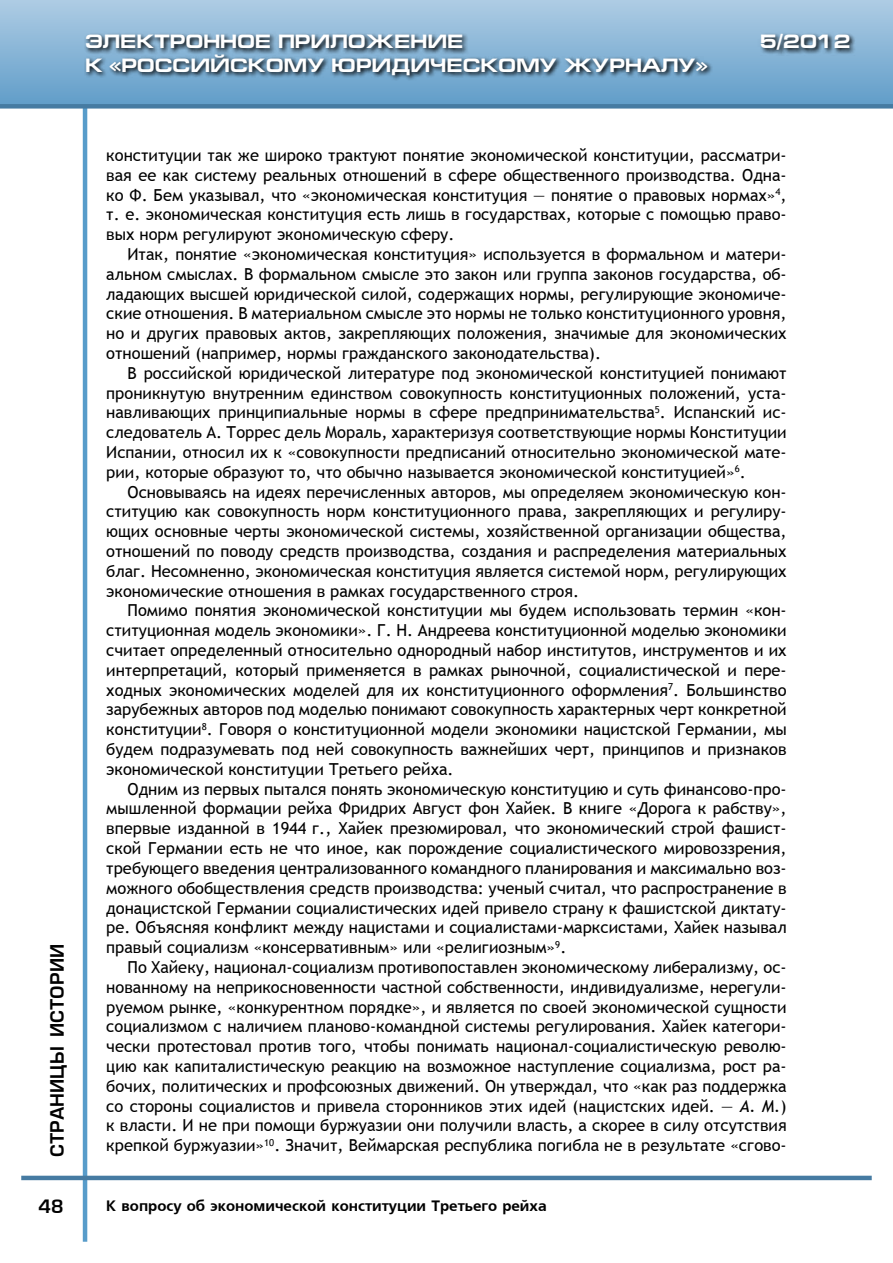
<style>
.page{position:relative;width:893px;height:1263px;background:#fff}
.page>*{position:absolute;margin:0;border:0;box-sizing:border-box;transform-origin:0 0}
.t1{font:700 19.5px "Europe Ext";color:#fff}
.t2{font:18px "Europe Demi Normal";color:#000}
.t3{font:16.5px/19.8px "Trebuchet MS";color:#000;text-align:justify}
.t4{font:15px "Free Set Bold Cyrillic";color:#000}
.s1{font-style:italic}
</style>
<div class="page">
<hr style="left:83px;top:89px;width:4px;height:1153px;background:#589cca">
<hr style="left:21px;top:1176px;width:851px;height:4px;background:#467ba2">
<div style="left:0;top:0;width:893px;height:106px;background:linear-gradient(to bottom,#aecce4,#619dc9)"></div>
<div style="left:0;top:104px;width:893px;height:5px;background:#467ba2"></div>
<svg style="left:84px;top:31px;width:771px;height:50px;background:#6b91ac"></svg>
<p class="t1" style="left:85px;top:31px;width:380px">ЭЛЕКТРОННОЕ ПРИЛОЖЕНИЕ</p>
<p class="t1" style="left:760px;top:31px;width:92px">5/2012</p>
<p class="t1" style="left:85px;top:54px;width:624px">К «РОССИЙСКОМУ ЮРИДИЧЕСКОМУ ЖУРНАЛУ»</p>
<p class="t2" style="left:47px;top:1157px;width:212px;rotate:-90deg">страницы истории</p>
<p class="t2" style="left:38px;top:1196px;width:27px">48</p>
<p class="t3" style="left:106px;top:145px;width:682px">конституции так же широко трактуют понятие экономической конституции, рассматри&shy;вая ее как систему реальных отношений в сфере общественного производства. Одна&shy;ко Ф. Бем указывал, что «экономическая конституция — понятие о правовых нормах»<sup>4</sup>, т. е. экономическая конституция есть лишь в государствах, которые с помощью право&shy;вых норм регулируют экономическую сферу.</p>
<p class="t3" style="left:106px;top:244px;width:682px;text-indent:21px">Итак, понятие «экономическая конституция» используется в формальном и матери&shy;альном смыслах. В формальном смысле это закон или группа законов государства, об&shy;ладающих высшей юридической силой, содержащих нормы, регулирующие экономиче&shy;ские отношения. В материальном смысле это нормы не только конституционного уровня, но и других правовых актов, закрепляющих положения, значимые для экономических отношений (например, нормы гражданского законодательства).</p>
<p class="t3" style="left:106px;top:363px;width:682px;text-indent:21px">В российской юридической литературе под экономической конституцией понимают проникнутую внутренним единством совокупность конституционных положений, уста&shy;навливающих принципиальные нормы в сфере предпринимательства<sup>5</sup>. Испанский ис&shy;следователь А. Торрес дель Мораль, характеризуя соответствующие нормы Конституции Испании, относил их к «совокупности предписаний относительно экономической мате&shy;рии, которые образуют то, что обычно называется экономической конституцией»<sup>6</sup>.</p>
<p class="t3" style="left:106px;top:482px;width:682px;text-indent:21px">Основываясь на идеях перечисленных авторов, мы определяем экономическую кон&shy;ституцию как совокупность норм конституционного права, закрепляющих и регулиру&shy;ющих основные черты экономической системы, хозяйственной организации общества, отношений по поводу средств производства, создания и распределения материальных благ. Несомненно, экономическая конституция является системой норм, регулирующих экономические отношения в рамках государственного строя.</p>
<p class="t3" style="left:106px;top:601px;width:682px;text-indent:21px">Помимо понятия экономической конституции мы будем использовать термин «кон&shy;ституционная модель экономики». Г. Н. Андреева конституционной моделью экономики считает определенный относительно однородный набор институтов, инструментов и их интерпретаций, который применяется в рамках рыночной, социалистической и пере&shy;ходных экономических моделей для их конституционного оформления<sup>7</sup>. Большинство зарубежных авторов под моделью понимают совокупность характерных черт конкретной конституции<sup>8</sup>. Говоря о конституционной модели экономики нацистской Германии, мы будем подразумевать под ней совокупность важнейших черт, принципов и признаков экономической конституции Третьего рейха.</p>
<p class="t3" style="left:106px;top:779px;width:682px;text-indent:21px">Одним из первых пытался понять экономическую конституцию и суть финансово-про&shy;мышленной формации рейха Фридрих Август фон Хайек. В книге «Дорога к рабству», впервые изданной в 1944 г., Хайек презюмировал, что экономический строй фашист&shy;ской Германии есть не что иное, как порождение социалистического мировоззрения, требующего введения централизованного командного планирования и максимально воз&shy;можного обобществления средств производства: ученый считал, что распространение в донацистской Германии социалистических идей привело страну к фашистской диктату&shy;ре. Объясняя конфликт между нацистами и социалистами-марксистами, Хайек называл правый социализм «консервативным» или «религиозным»<sup>9</sup>.</p>
<p class="t3" style="left:106px;top:957px;width:682px;text-indent:21px">По Хайеку, национал-социализм противопоставлен экономическому либерализму, ос&shy;нованному на неприкосновенности частной собственности, индивидуализме, нерегули&shy;руемом рынке, «конкурентном порядке», и является по своей экономической сущности социализмом с наличием планово-командной системы регулирования. Хайек категори&shy;чески протестовал против того, чтобы понимать национал-социалистическую револю&shy;цию как капиталистическую реакцию на возможное наступление социализма, рост ра&shy;бочих, политических и профсоюзных движений. Он утверждал, что «как раз поддержка со стороны социалистов и привела сторонников этих идей (нацистских идей. — <span class="s1">А. М.</span>) к власти. И не при помощи буржуазии они получили власть, а скорее в силу отсутствия крепкой буржуазии»<sup>10</sup>. Значит, Веймарская республика погибла не в результате «сгово-</p>
<p class="t4" style="left:106px;top:1197px;width:442px">К вопросу об экономической конституции Третьего рейха</p>
</div>
